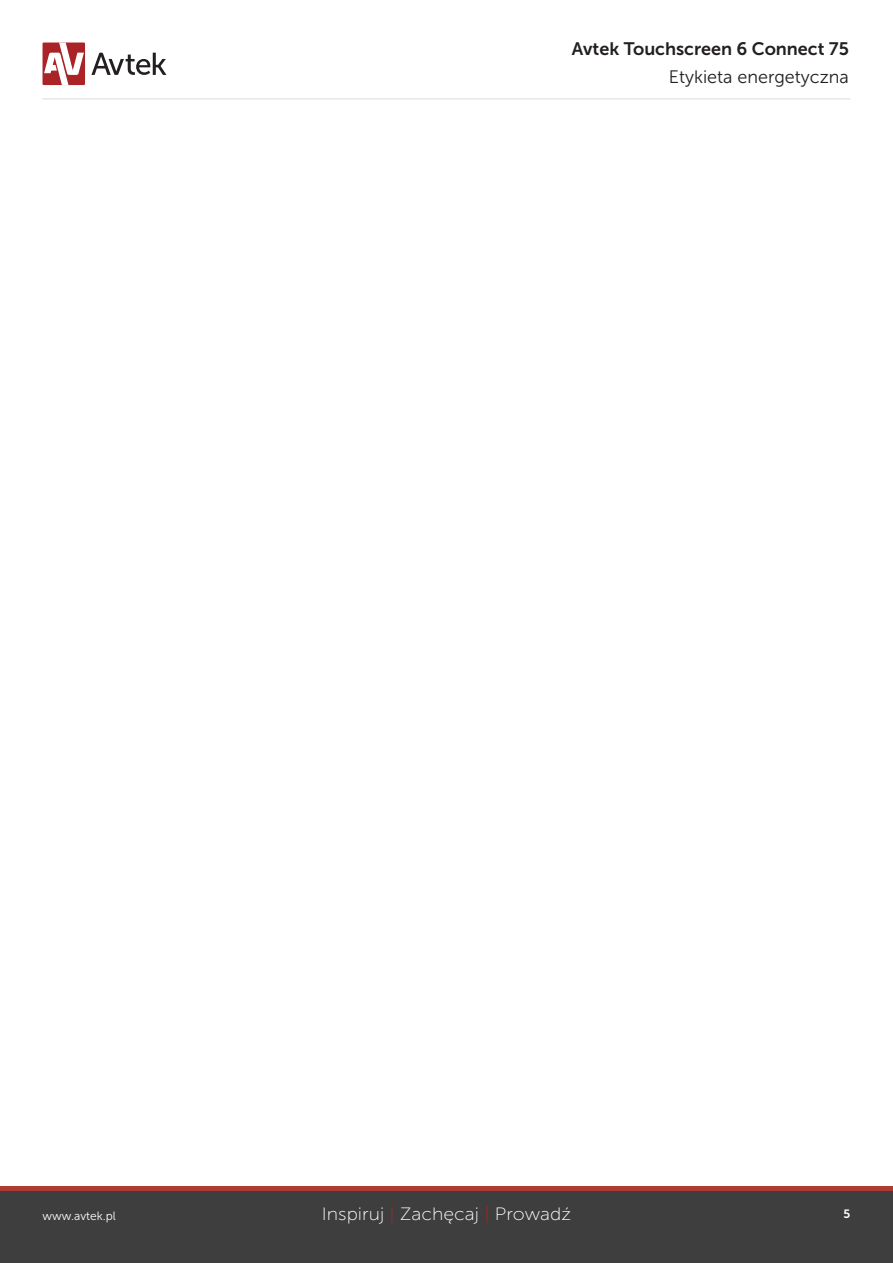
<style>
.page{position:relative;width:893px;height:1263px;background:#fff}
.page>*{position:absolute;margin:0;border:0;box-sizing:border-box;transform-origin:0 0}
.t1{font:18px "Museo Sans 700";color:#231f20}
.t2{font:18px "Museo Sans 300";color:#231f20}
.t3{font:17.85px "Museo Sans 100";color:#fff;scale:1.09 1}
.t4{font:12px "Museo Sans 300";color:#fff}
.t5{font:12px "Museo Sans 700";color:#fff}
.s1{color:#a92327}
</style>
<div class="page">
<svg style="left:91px;top:53px;width:75px;height:22px"></svg>
<div style="left:43px;top:43px;width:42px;height:42px;background:#a92327"></div>
<svg style="left:44px;top:43px;width:40px;height:42px"></svg>
<hr style="left:43px;top:98px;width:807px;height:2px;background:#e6e7e9">
<div style="left:0;top:1191px;width:893px;height:72px;background:#3e3e3f"></div>
<div style="left:0;top:1186px;width:893px;height:5px;background:#af3c33"></div>
<p class="t1" style="left:572px;top:39px;width:279px">Avtek Touchscreen 6 Connect 75</p>
<p class="t2" style="left:669px;top:67px;width:182px">Etykieta energetyczna</p>
<p class="t4" style="left:43px;top:1210px;width:75px">www.avtek.pl</p>
<p class="t3" style="left:322px;top:1205px;width:230px">Inspiruj <span class="s1">|</span> Zachęcaj <span class="s1">|</span> Prowadź</p>
<p class="t5" style="left:844px;top:1207px;width:8px">5</p>
</div>
